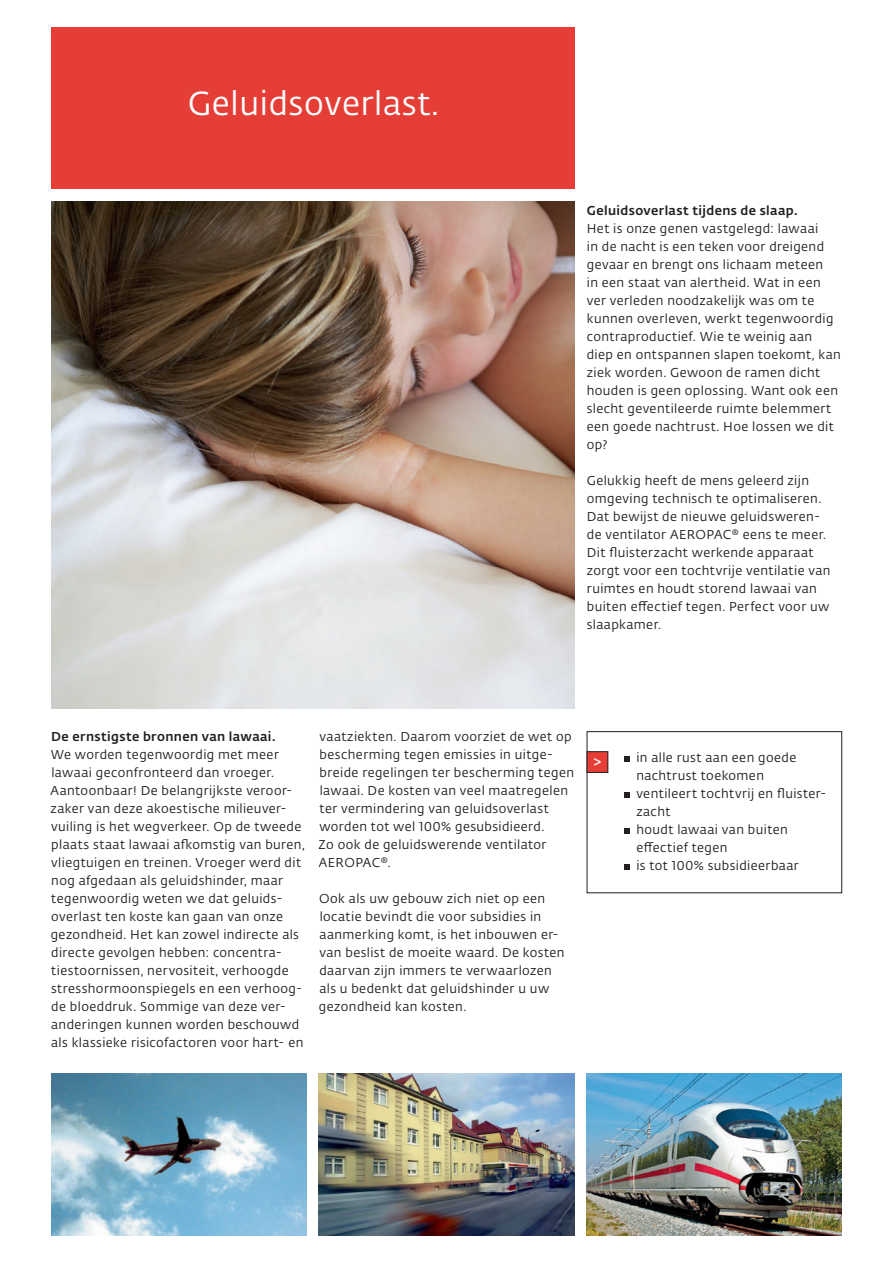
<style>
.page{position:relative;width:893px;height:1263px;background:#fff}
.page>*{position:absolute;margin:0;border:0;box-sizing:border-box;transform-origin:0 0}
.Headline_Produktname{font:33px "Fedra Sans Alt Pro";letter-spacing:.02em;color:#fff}
.t1{font:500 15px "Futura";color:#fff}
.subline_9_5_14{font:12.75px/18px "Fedra Sans Alt Pro";letter-spacing:.03em;color:#231f20}
.Aufzählung_ohne_Einz{font:12.75px/18px "Fedra Sans Alt Pro";letter-spacing:.03em;color:#231f20}
.s1{font-weight:500}
</style>
<div class="page">
<div style="left:587px;top:731px;width:255px;height:162px;border:1px solid #231f20"></div>
<div style="left:587px;top:752px;width:21px;height:20px;background:#e53e36"></div>
<div style="left:587px;top:751px;width:21px;height:22px;border:1px solid #231f20"></div>
<img style="left:51px;top:1074px;width:255px;height:161px">
<img style="left:319px;top:1074px;width:255px;height:161px">
<img style="left:587px;top:1074px;width:255px;height:161px">
<img style="left:51px;top:202px;width:523px;height:506px">
<div style="left:51px;top:28px;width:523px;height:161px;background:#e53e36"></div>
<svg style="left:624px;top:756px;width:6px;height:6px"></svg>
<svg style="left:624px;top:792px;width:6px;height:6px"></svg>
<svg style="left:624px;top:828px;width:6px;height:6px"></svg>
<svg style="left:624px;top:864px;width:6px;height:6px"></svg>
<p class="Headline_Produktname" style="left:188px;top:80px;width:252px">Geluidsoverlast.</p>
<p class="subline_9_5_14" style="left:587px;top:201px;width:256px"><span class="s1">Geluidsoverlast tijdens de slaap.<br></span>Het is onze genen vastgelegd: lawaai<br>in de nacht is een teken voor dreigend gevaar en brengt ons lichaam meteen<br>in een staat van alertheid. Wat in een ver verleden noodzakelijk was om te kunnen overleven, werkt tegenwoordig contraproductief. Wie te weinig aan diep en ontspannen slapen toekomt, kan ziek worden. Gewoon de ramen dicht houden is geen oplossing. Want ook een slecht geventileerde ruimte belemmert een goede nachtrust. Hoe lossen we dit op?</p>
<p class="subline_9_5_14" style="left:587px;top:471px;width:245px">Gelukkig heeft de mens geleerd zijn omgeving technisch te optimaliseren.<br>Dat bewijst de nieuwe geluidsweren&shy;de ventilator AEROPAC® eens te meer.<br>Dit fluisterzacht werkende apparaat zorgt voor een tochtvrije ventilatie van ruimtes en houdt storend lawaai van buiten effectief tegen. Perfect voor uw slaapkamer.</p>
<p class="subline_9_5_14" style="left:51px;top:727px;width:256px"><span class="s1">De ernstigste bronnen van lawaai.<br></span>We worden tegenwoordig met meer lawaai geconfronteerd dan vroeger.<br>Aantoonbaar! De belangrijkste veroor&shy;zaker van deze akoestische milieuver&shy;vuiling is het wegverkeer. Op de tweede plaats staat lawaai afkomstig van buren, vliegtuigen en treinen. Vroeger werd dit nog afgedaan als geluidshinder, maar tegenwoordig weten we dat geluids&shy;overlast ten koste kan gaan van onze gezondheid. Het kan zowel indirecte als directe gevolgen hebben: concentra&shy;tiestoornissen, nervositeit, verhoogde stresshormoonspiegels en een verhoog&shy;de bloeddruk. Sommige van deze ver&shy;anderingen kunnen worden beschouwd als klassieke risicofactoren voor hart- en</p>
<p class="subline_9_5_14" style="left:319px;top:727px;width:257px">vaatziekten. Daarom voorziet de wet op bescherming tegen emissies in uitge&shy;breide regelingen ter bescherming tegen lawaai. De kosten van veel maatregelen ter vermindering van geluidsoverlast worden tot wel 100% gesubsidieerd.<br>Zo ook de geluidswerende ventilator AEROPAC®.</p>
<p class="subline_9_5_14" style="left:319px;top:889px;width:247px">Ook als uw gebouw zich niet op een locatie bevindt die voor subsidies in aanmerking komt, is het inbouwen er&shy;van beslist de moeite waard. De kosten daarvan zijn immers te verwaarlozen als u bedenkt dat geluidshinder u uw gezondheid kan kosten.</p>
<p class="t1" style="left:594px;top:753px;width:9px">&gt;</p>
<p class="Aufzählung_ohne_Einz" style="left:636px;top:748px;width:161px">in alle rust aan een goede nachtrust toekomen</p>
<p class="Aufzählung_ohne_Einz" style="left:636px;top:784px;width:192px">ventileert tochtvrij en fluister&shy;zacht</p>
<p class="Aufzählung_ohne_Einz" style="left:636px;top:820px;width:153px">houdt lawaai van buiten effectief tegen</p>
<p class="Aufzählung_ohne_Einz" style="left:636px;top:856px;width:164px">is tot 100% subsidieerbaar</p>
</div>
